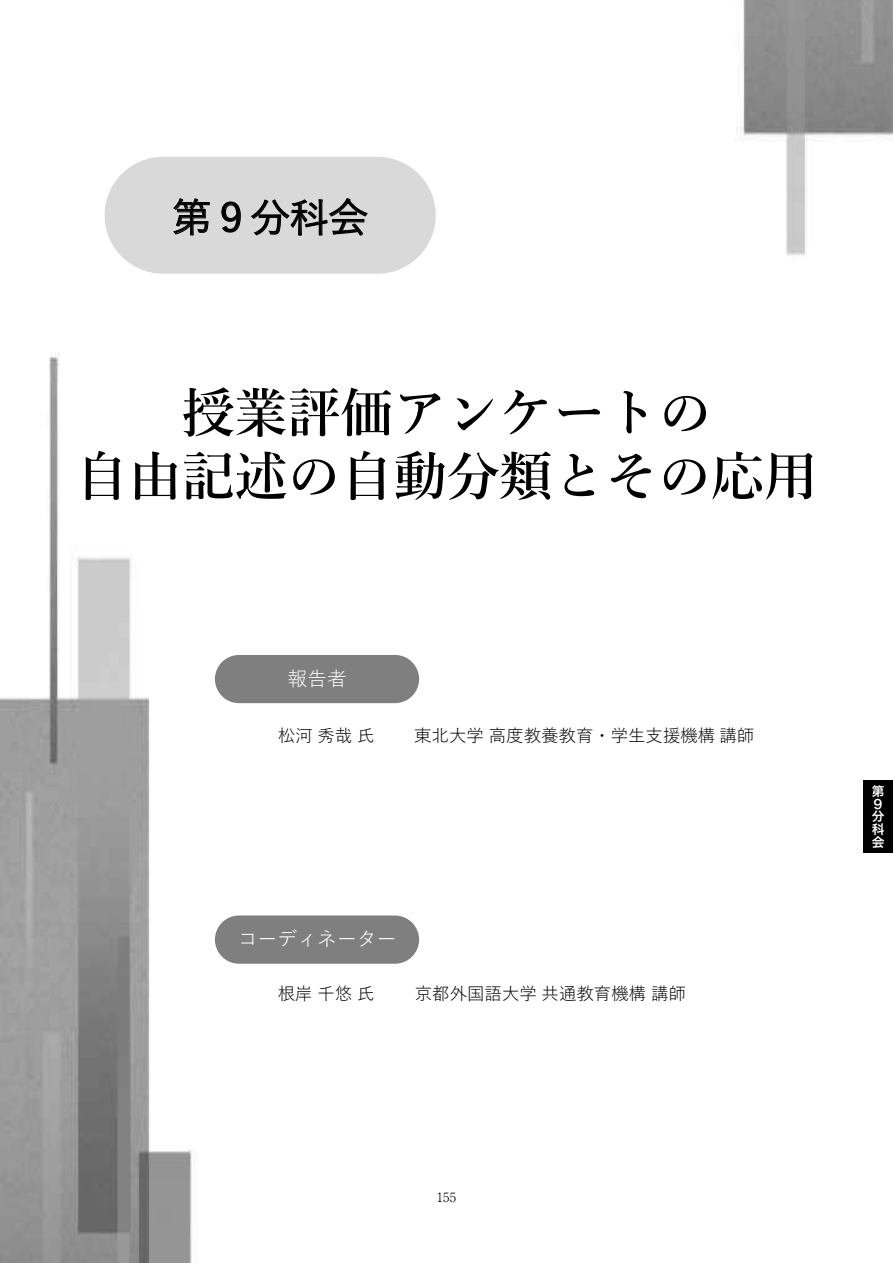
<style>
.page{position:relative;width:893px;height:1263px;background:#fff}
.page>*{position:absolute;margin:0;border:0;box-sizing:border-box;transform-origin:0 0}
.t1{font:600 52.95px/63.4px "Yu Mincho";color:#000;text-align:center}
.t2{font:500 39.75px "Yu Gothic";letter-spacing:-.02em;color:#000}
.t3{font:19.95px "Yu Gothic";color:#fff}
.t4{font:19.8px "Yu Gothic";color:#fff}
.t5{font:17.4px "Yu Gothic";color:#000}
.t6{font:12.75px/12.8px "Hira Kaku Std N W6";color:#fff}
.t7{font:300 12.75px "Ryumin Pr 6 N";color:#000}
</style>
<div class="page">
<img style="left:0;top:0;width:893px;height:1263px">
<div style="left:215px;top:655px;width:204px;height:48px;background:#7f7f7f;border-radius:24px"></div>
<div style="left:105px;top:157px;width:331px;height:117px;background:#d9d9d9;border-radius:58px"></div>
<div style="left:215px;top:915px;width:204px;height:49px;background:#7f7f7f;border-radius:24px"></div>
<div style="left:863px;top:780px;width:30px;height:73px;background:#000"></div>
<h2 class="t2" style="left:172px;top:181px;width:197px">第９分科会</h2>
<h1 class="t1" style="left:76px;top:382px;width:743px">授業評価アンケートの<br>自由記述の自動分類とその応用</h1>
<p class="t3" style="left:287px;top:660px;width:61px">報告者</p>
<p class="t5" style="left:278px;top:720px;width:98px">松河秀哉氏</p>
<p class="t5" style="left:414px;top:720px;width:342px">東北大学高度教養教育・学生支援機構講師</p>
<p class="t4" style="left:238px;top:920px;width:160px">コーディネーター</p>
<p class="t5" style="left:278px;top:978px;width:98px">根岸千悠氏</p>
<p class="t5" style="left:415px;top:978px;width:273px">京都外国語大学共通教育機構講師</p>
<p class="t6" style="left:872px;top:785px;width:14px">第<br>9分科会</p>
<p class="t7" style="left:437px;top:1187px;width:21px">155</p>
</div>
